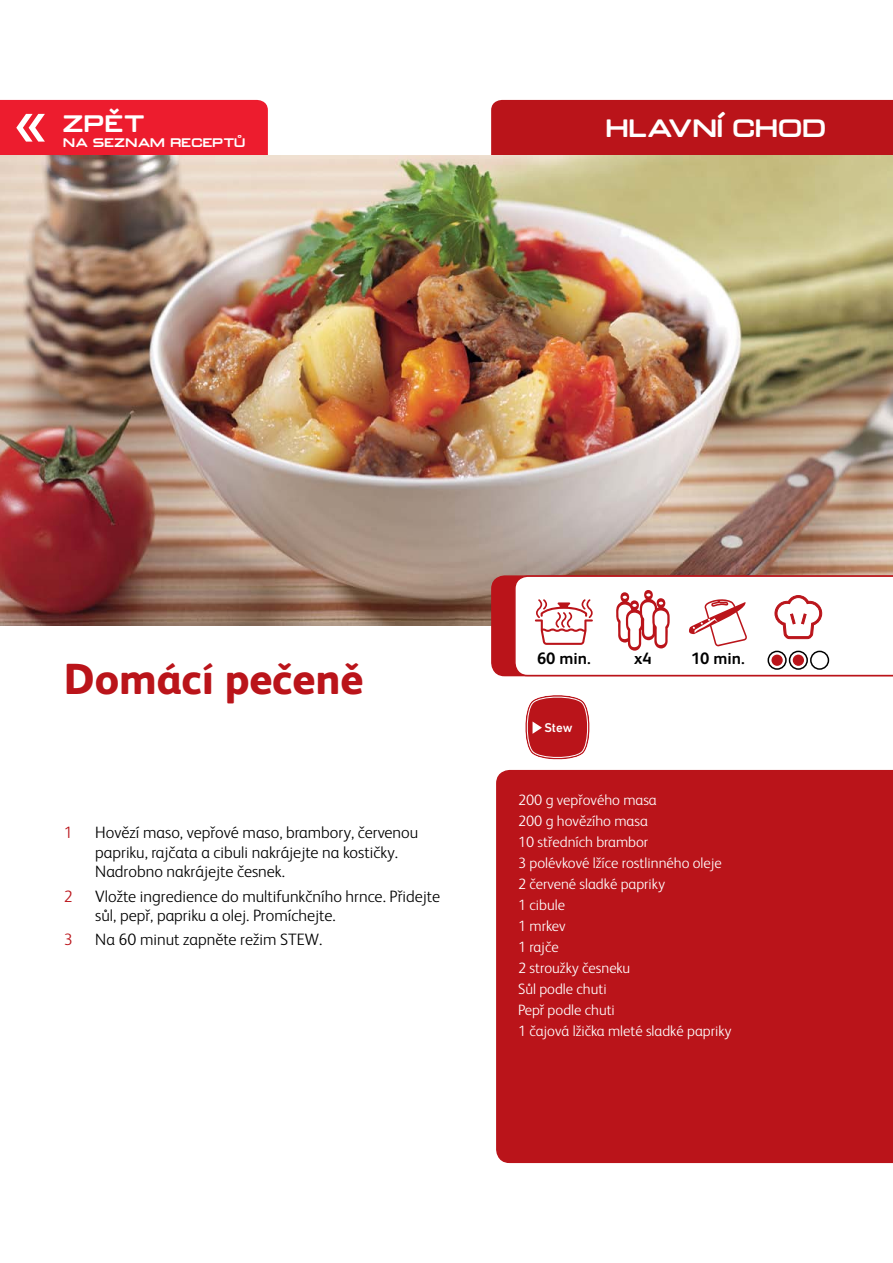
<style>
.page{position:relative;width:893px;height:1263px;background:#fff}
.page>*{position:absolute;margin:0;border:0;box-sizing:border-box;transform-origin:0 0}
.Jídlo{font:800 43.5px "FS Albert";color:#ba141a}
.t1{font:700 24px "Tefalextendedbold";color:#fff}
.t2{font:700 22.8px "Tefalextendedbold";color:#fff}
.t3{font:300 16.5px/19.8px "FS Albert";color:#000}
.t4{font:700 16.5px "FS Albert";color:#000}
.t5{font:300 16.5px "FS Albert";color:#ba141a}
.t6{font:300 15px/21px "FS Albert";color:#fff}
.t7{font:500 12.9px "DIN Next LT Pro";color:#fff}
.t8{font:700 11.85px "Tefalextendedbold";letter-spacing:.015em;color:#fff}
</style>
<div class="page">
<div style="left:491px;top:100px;width:402px;height:56px;background:#ba141a"></div>
<div style="left:496px;top:770px;width:397px;height:393px;background:#ba141a"></div>
<div style="left:0;top:100px;width:268px;height:56px;background:#ed1c2e"></div>
<img style="left:0;top:156px;width:892px;height:470px">
<svg style="left:525px;top:695px;width:65px;height:65px;background:#c8454a"></svg>
<svg style="left:491px;top:575px;width:402px;height:101px"></svg>
<div style="left:771px;top:655px;width:12px;height:11px;background:#ba141a;border-radius:50%"></div>
<div style="left:793px;top:655px;width:11px;height:11px;background:#ba141a;border-radius:50%"></div>
<h3 class="t2" style="left:64px;top:108px;width:83px">ZPĚT</h3>
<p class="t8" style="left:64px;top:134px;width:184px">NA SEZNAM RECEPTŮ</p>
<p class="t1" style="left:607px;top:112px;width:222px">HLAVNÍ CHOD</p>
<p class="Jídlo" style="left:64px;top:653px;width:301px">Domácí pečeně</p>
<p class="t5" style="left:64px;top:821px;width:10px">1</p>
<p class="t3" style="left:95px;top:821px;width:325px">Hovězí maso, vepřové maso, brambory, červenou papriku, rajčata a cibuli nakrájejte na kostičky.<br>Nadrobno nakrájejte česnek.</p>
<p class="t5" style="left:64px;top:885px;width:10px">2</p>
<p class="t3" style="left:95px;top:885px;width:346px">Vložte ingredience do multifunkčního hrnce. Přidejte sůl, pepř, papriku a olej. Promíchejte.</p>
<p class="t5" style="left:64px;top:929px;width:10px">3</p>
<p class="t3" style="left:95px;top:929px;width:229px">Na 60 minut zapněte režim STEW.</p>
<p class="t4" style="left:537px;top:647px;width:55px">60 min.</p>
<p class="t4" style="left:634px;top:647px;width:19px">x4</p>
<p class="t4" style="left:691px;top:647px;width:55px">10 min.</p>
<p class="t7" style="left:544px;top:720px;width:30px">Stew</p>
<p class="t6" style="left:518px;top:789px;width:205px">200 g vepřového masa<br>200 g hovězího masa<br>10 středních brambor<br>3 polévkové lžíce rostlinného oleje</p>
<p class="t6" style="left:518px;top:873px;width:149px">2 červené sladké papriky<br>1 cibule<br>1 mrkev<br>1 rajče<br>2 stroužky česneku</p>
<p class="t6" style="left:518px;top:978px;width:98px">Sůl podle chuti<br>Pepř podle chuti</p>
<p class="t6" style="left:518px;top:1020px;width:215px">1 čajová lžička mleté sladké papriky</p>
</div>
